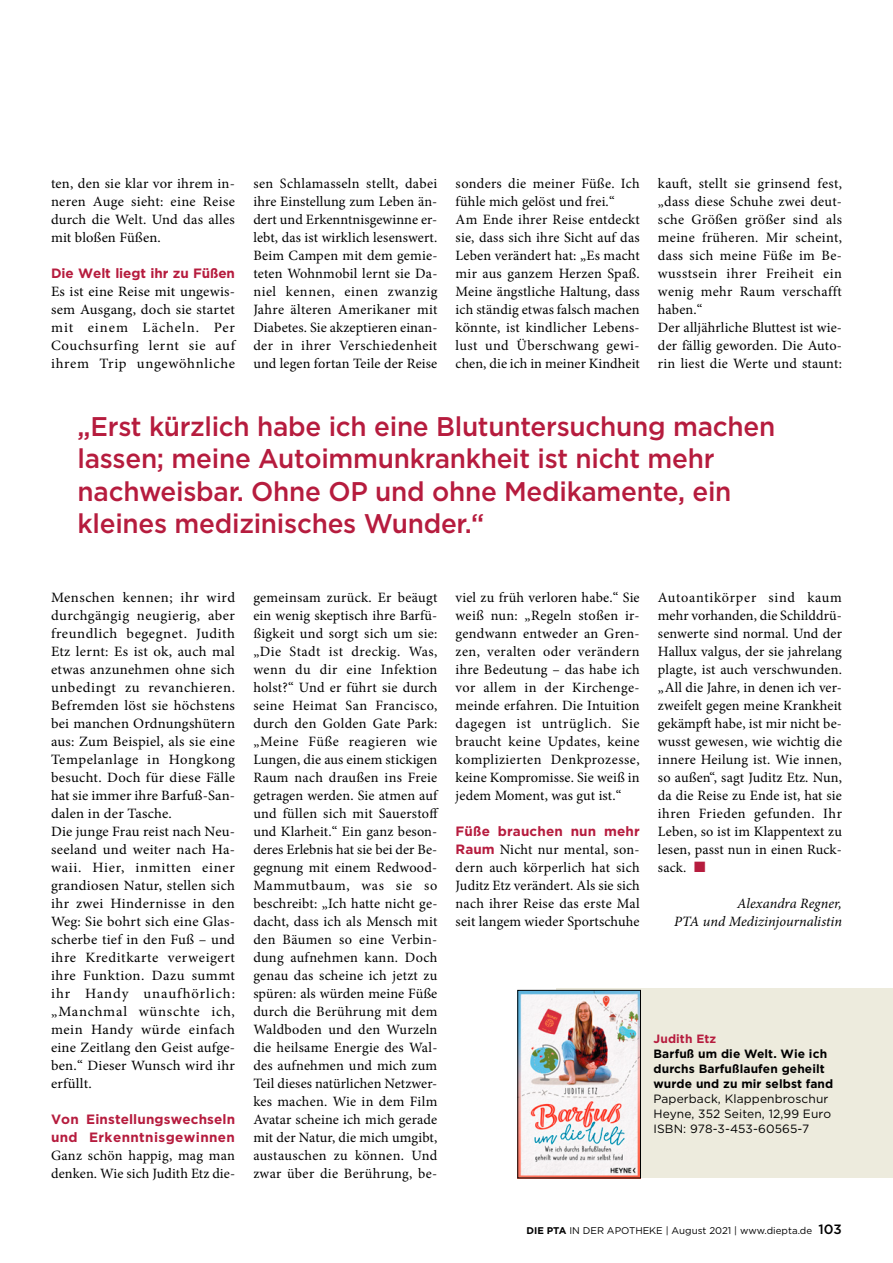
<style>
.page{position:relative;width:893px;height:1263px;background:#fff}
.page>*{position:absolute;margin:0;border:0;box-sizing:border-box;transform-origin:0 0}
.t1{font:500 27px/32.4px "Gotham";letter-spacing:-.01em;color:#b61c3e}
.t2{font:14.25px/18px "Minion Pro";letter-spacing:.02em;color:#000;text-align:justify}
.t3{font:italic 14.25px/18px "Minion Pro";color:#000;text-align:right}
.t4{font:700 13.5px/18px "Gotham";letter-spacing:.01em;color:#b61c3e}
.t5{font:700 13.5px "Gotham";letter-spacing:-.01em;color:#b61c3e}
.t6{font:12px/15px "Gotham";letter-spacing:.01em;color:#000}
.t7{font:700 12px/15px "Gotham";letter-spacing:.01em;color:#000}
.t8{font:700 12px "Gotham";letter-spacing:.01em;color:#b61c3e}
.t9{font:9.75px "Gotham";color:#000}
.s1{font-family:"Gotham";font-weight:700;font-size:13.5px;color:#b61c3e}
.s2{color:#b61c3e}
.s3{font-weight:700}
.s4{font-weight:500;font-size:13.5px}
</style>
<div class="page">
<div style="left:556px;top:989px;width:337px;height:189px;background:#edebdd"></div>
<img style="left:519px;top:992px;width:120px;height:184px">
<div style="left:517px;top:990px;width:124px;height:188px;border:1px solid #000"></div>
<p class="t2" style="left:51px;top:175px;width:186px">ten, den sie klar vor ihrem in&shy;neren Auge sieht: eine Reise durch die Welt. Und das alles mit bloßen Füßen.</p>
<p class="t5" style="left:51px;top:264px;width:186px">Die Welt liegt ihr zu Füßen</p>
<p class="t2" style="left:51px;top:283px;width:186px">Es ist eine Reise mit ungewis&shy;sem Ausgang, doch sie startet mit einem Lächeln. Per Couchsurfing lernt sie auf ihrem Trip ungewöhnliche</p>
<p class="t2" style="left:253px;top:175px;width:186px">sen Schlamasseln stellt, dabei ihre Einstellung zum Leben än&shy;dert und Erkenntnisgewinne er&shy;lebt, das ist wirklich lesenswert.<br>Beim Campen mit dem gemie&shy;teten Wohnmobil lernt sie Da&shy;niel kennen, einen zwanzig Jahre älteren Amerikaner mit Diabetes. Sie akzeptieren einan&shy;der in ihrer Verschiedenheit und legen fortan Teile der Reise</p>
<p class="t2" style="left:456px;top:174px;width:186px;text-align:left">sonders die meiner Füße. Ich fühle mich gelöst und frei.“<br>Am Ende ihrer Reise entdeckt sie, dass sich ihre Sicht auf das<br>Leben verändert hat: „Es macht mir aus ganzem Herzen Spaß.<br>Meine ängstliche Haltung, dass ich ständig etwas falsch machen könnte, ist kindlicher Lebens&shy;lust und Überschwang gewi&shy;chen, die ich in meiner Kindheit</p>
<p class="t2" style="left:658px;top:175px;width:186px;text-align:left">kauft, stellt sie grinsend fest, „dass diese Schuhe zwei deut&shy;sche Größen größer sind als meine früheren. Mir scheint, dass sich meine Füße im Be&shy;wusstsein ihrer Freiheit ein wenig mehr Raum verschafft haben.“<br>Der alljährliche Bluttest ist wie&shy;der fällig geworden. Die Auto&shy;rin liest die Werte und staunt:</p>
<h1 class="t1" style="left:78px;top:410px;width:699px">„Erst kürzlich habe ich eine Blutuntersuchung machen lassen; meine Autoimmunkrankheit ist nicht mehr nachweisbar. Ohne OP und ohne Medikamente, ein kleines medizinisches Wunder.“</h1>
<p class="t2" style="left:51px;top:589px;width:186px;text-align:left">Menschen kennen; ihr wird durchgängig neugierig, aber freundlich begegnet. Judith<br>Etz lernt: Es ist ok, auch mal etwas anzunehmen ohne sich unbedingt zu revanchieren.<br>Befremden löst sie höchstens bei manchen Ordnungshütern aus: Zum Beispiel, als sie eine<br>Tempelanlage in Hongkong besucht. Doch für diese Fälle hat sie immer ihre Barfuß-San&shy;dalen in der Tasche.<br>Die junge Frau reist nach Neu&shy;seeland und weiter nach Ha&shy;waii. Hier, inmitten einer grandiosen Natur, stellen sich ihr zwei Hindernisse in den<br>Weg: Sie bohrt sich eine Glas&shy;scherbe tief in den Fuß – und ihre Kreditkarte verweigert ihre Funktion. Dazu summt ihr Handy unaufhörlich: „Manchmal wünschte ich, mein Handy würde einfach eine Zeitlang den Geist aufge&shy;ben.“ Dieser Wunsch wird ihr erfüllt.</p>
<p class="t4" style="left:51px;top:1110px;width:186px">Von Einstellungswechseln und Erkenntnisgewinnen</p>
<p class="t2" style="left:51px;top:1147px;width:186px">Ganz schön happig, mag man denken. Wie sich Judith Etz die-</p>
<p class="t2" style="left:253px;top:589px;width:187px">gemeinsam zurück. Er beäugt ein wenig skeptisch ihre Barfü&shy;ßigkeit und sorgt sich um sie: „Die Stadt ist dreckig. Was, wenn du dir eine Infektion holst?“ Und er führt sie durch seine Heimat San Francisco, durch den Golden Gate Park: „Meine Füße reagieren wie Lungen, die aus einem stickigen Raum nach draußen ins Freie getragen werden. Sie atmen auf und füllen sich mit Sauerstoff und Klarheit.“ Ein ganz beson&shy;deres Erlebnis hat sie bei der Be&shy;gegnung mit einem Redwood-Mammutbaum, was sie so beschreibt: „Ich hatte nicht ge&shy;dacht, dass ich als Mensch mit den Bäumen so eine Verbin&shy;dung aufnehmen kann. Doch genau das scheine ich jetzt zu spüren: als würden meine Füße durch die Berührung mit dem Waldboden und den Wurzeln die heilsame Energie des Wal&shy;des aufnehmen und mich zum Teil dieses natürlichen Netzwer&shy;kes machen. Wie in dem Film Avatar scheine ich mich gerade mit der Natur, die mich umgibt, austauschen zu können. Und zwar über die Berührung, be-</p>
<p class="t2" style="left:456px;top:588px;width:186px">viel zu früh verloren habe.“ Sie weiß nun: „Regeln stoßen ir&shy;gendwann entweder an Gren&shy;zen, veralten oder verändern ihre Bedeutung – das habe ich vor allem in der Kirchenge&shy;meinde erfahren. Die Intuition dagegen ist untrüglich. Sie braucht keine Updates, keine komplizierten Denkprozesse, keine Kompromisse. Sie weiß in jedem Moment, was gut ist.“</p>
<p class="t4" style="left:456px;top:822px;width:186px">Füße brauchen nun mehr</p>
<p class="t2" style="left:456px;top:841px;width:186px"><span class="s1">Raum</span> Nicht nur mental, son&shy;dern auch körperlich hat sich Juditz Etz verändert. Als sie sich nach ihrer Reise das erste Mal seit langem wieder Sportschuhe</p>
<p class="t2" style="left:658px;top:589px;width:186px">Autoantikörper sind kaum mehr vorhanden, die Schilddrü&shy;senwerte sind normal. Und der Hallux valgus, der sie jahrelang plagte, ist auch verschwunden. „All die Jahre, in denen ich ver&shy;zweifelt gegen meine Krankheit gekämpft habe, ist mir nicht be&shy;wusst gewesen, wie wichtig die innere Heilung ist. Wie innen, so außen“, sagt Juditz Etz. Nun, da die Reise zu Ende ist, hat sie ihren Frieden gefunden. Ihr Leben, so ist im Klappentext zu lesen, passt nun in einen Ruck&shy;sack. <span class="s2">■</span></p>
<p class="t3" style="left:674px;top:895px;width:169px">Alexandra Regner,<br>PTA und Medizinjournalistin</p>
<p class="t8" style="left:653px;top:1031px;width:64px">Judith Etz</p>
<p class="t7" style="left:653px;top:1046px;width:181px">Barfuß um die Welt. Wie ich durchs Barfußlaufen geheilt wurde und zu mir selbst fand</p>
<p class="t6" style="left:653px;top:1091px;width:179px">Paperback, Klappenbroschur<br>Heyne, 352 Seiten, 12,99 Euro<br>ISBN: 978-3-453-60565-7</p>
<p class="t9" style="left:526px;top:1224px;width:317px"><span class="s3">DIE PTA</span> IN DER APOTHEKE | August 2021 | www.diepta.de <span class="s4">103</span></p>
</div>
